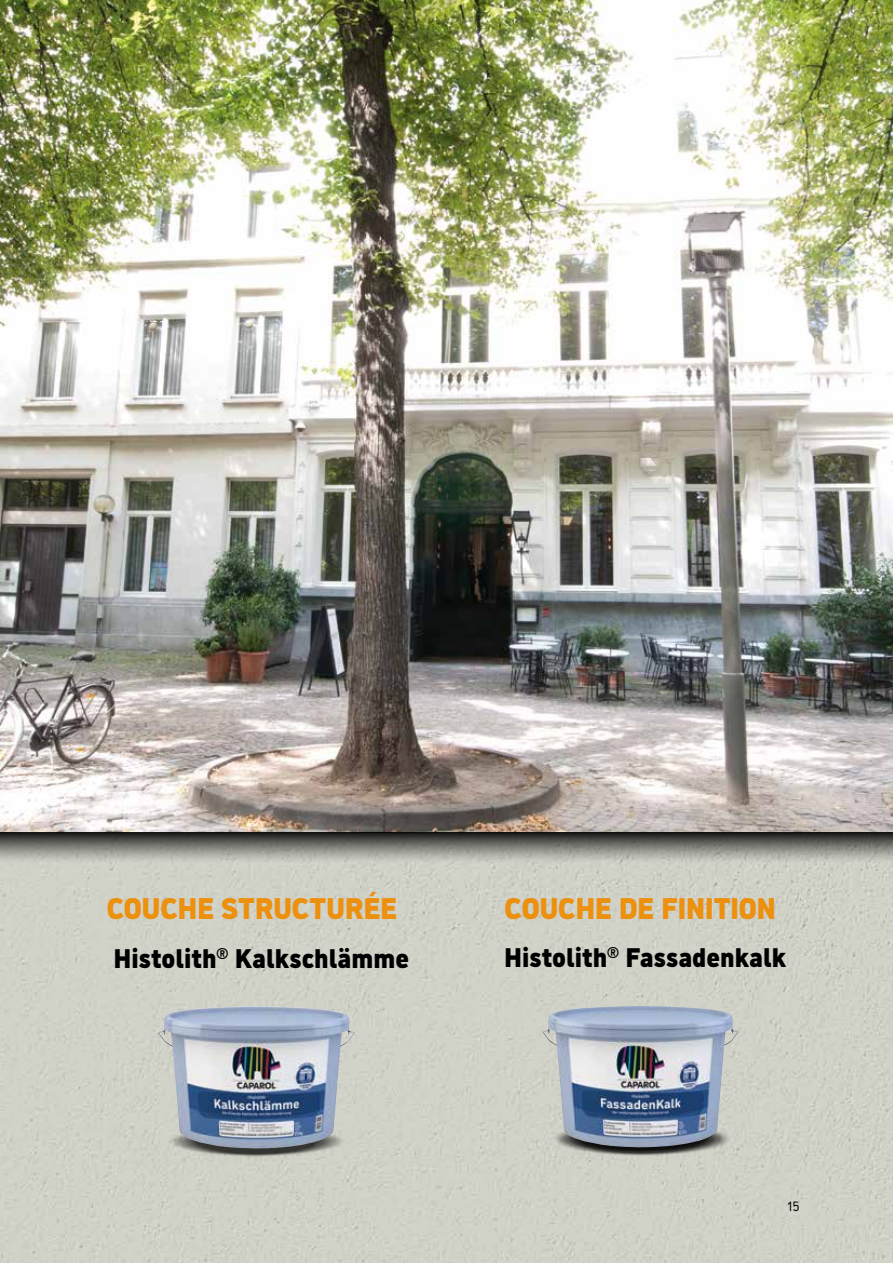
<style>
.page{position:relative;width:893px;height:1263px;background:#d0d1c7}
.page>*{position:absolute;margin:0;border:0;box-sizing:border-box;transform-origin:0 0}
.t1{font:900 30px "CAP Elephant";letter-spacing:-.015em;color:#ec900d}
.t2{font:900 27px "CAP Elephant";color:#000}
.t3{font:13.5px "CAP Elephant";color:#000}
</style>
<div class="page">
<img style="left:0;top:0;width:893px;height:833px">
<div style="left:0;top:833px;width:893px;height:30px;background:linear-gradient(to bottom,#252524,#d5d6cc)"></div>
<img style="left:182px;top:1148px;width:149px;height:14px">
<img style="left:157px;top:1006px;width:198px;height:142px">
<img style="left:548px;top:1147px;width:185px;height:15px">
<img style="left:543px;top:1006px;width:195px;height:141px">
<p class="t1" style="left:107px;top:891px;width:292px">COUCHE STRUCTURÉE</p>
<p class="t2" style="left:114px;top:943px;width:297px">Histolith<sup>®</sup> Kalkschlämme</p>
<p class="t1" style="left:505px;top:891px;width:273px">COUCHE DE FINITION</p>
<p class="t2" style="left:504px;top:942px;width:284px">Histolith<sup>®</sup> Fassadenkalk</p>
<p class="t3" style="left:787px;top:1198px;width:14px">15</p>
</div>
